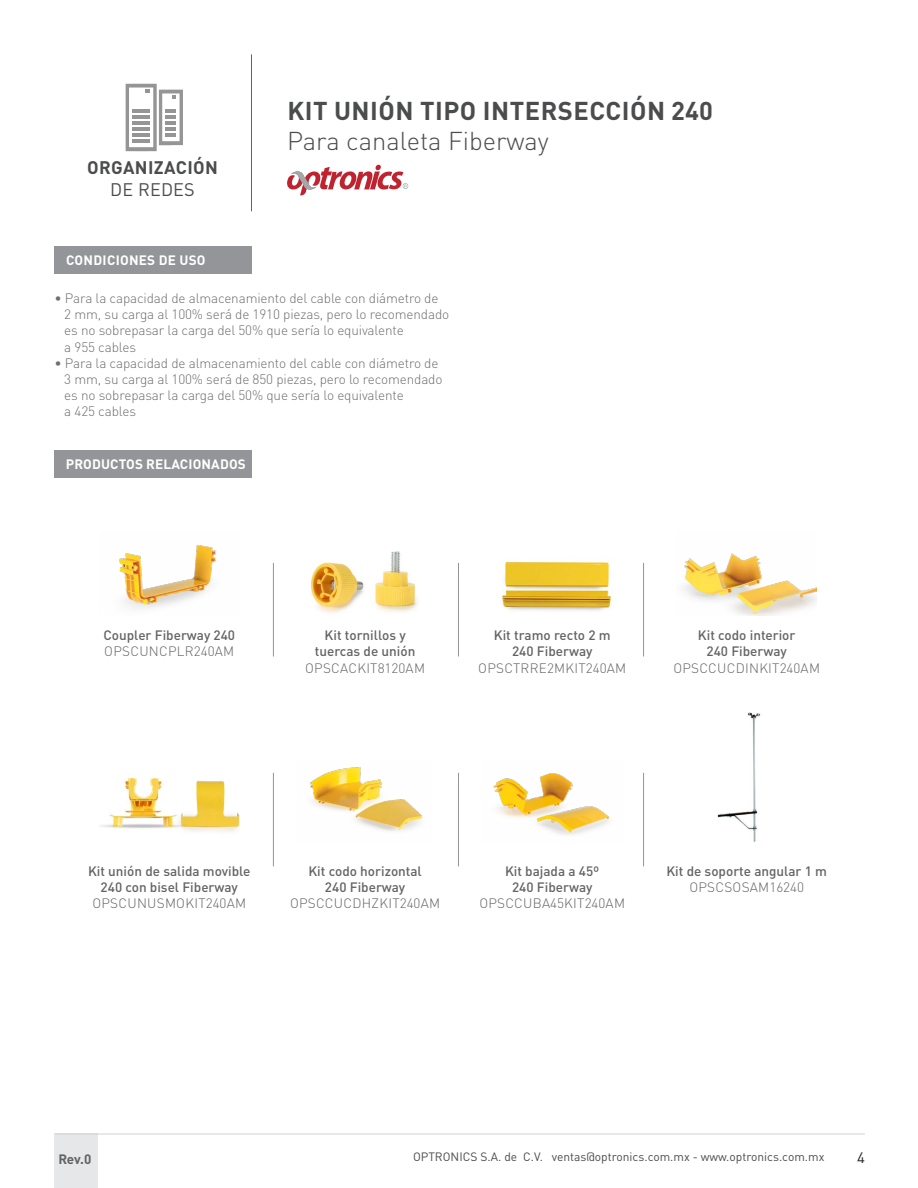
<style>
.page{position:relative;width:918px;height:1188px;background:#fff}
.page>*{position:absolute;margin:0;border:0;box-sizing:border-box;transform-origin:0 0}
.t1{font:700 25.5px "DIN Pro";letter-spacing:.02em;color:#4b4c4d}
.t2{font:300 25.5px "DIN Pro";color:#4b4c4d}
.t3{font:700 18px "DIN Pro";letter-spacing:.02em;color:#4b4c4d}
.t4{font:18px "DIN Pro";letter-spacing:.01em;color:#4b4c4d}
.t5{font:15px "DIN Pro";color:#231f20}
.t6{font:300 13.5px/16.2px "DIN Pro";letter-spacing:-.01em;color:#6c6d70}
.t7{font:500 13.5px/16.2px "DIN Pro";color:#636366;text-align:center}
.t8{font:300 13.5px "DIN Pro";letter-spacing:.02em;color:#636366}
.t9{font:700 13.5px "DIN Pro";letter-spacing:.01em;color:#fff}
.t10{font:700 13.5px "DIN Pro";color:#636366}
.t11{font:12px "DIN Pro";color:#4b4c4d}
</style>
<div class="page">
<div style="left:54px;top:1134px;width:44px;height:54px;background:#e6e7e9"></div>
<hr style="left:55px;top:1134px;width:810px;height:1px;background:#d1d2d4">
<hr style="left:251px;top:54px;width:1px;height:157px;background:#636366">
<svg style="left:287px;top:165px;width:121px;height:30px"></svg>
<svg style="left:126px;top:84px;width:57px;height:67px"></svg>
<div style="left:54px;top:247px;width:198px;height:27px;background:#939598"></div>
<img style="left:502px;top:561px;width:110px;height:50px">
<div style="left:54px;top:450px;width:198px;height:27px;background:#939598"></div>
<hr style="left:273px;top:563px;width:1px;height:93px;background:#939598">
<hr style="left:273px;top:773px;width:1px;height:93px;background:#939598">
<hr style="left:458px;top:563px;width:1px;height:93px;background:#939598">
<hr style="left:458px;top:773px;width:1px;height:93px;background:#939598">
<hr style="left:643px;top:563px;width:1px;height:93px;background:#939598">
<hr style="left:643px;top:773px;width:1px;height:93px;background:#939598">
<img style="left:493px;top:773px;width:117px;height:62px">
<img style="left:100px;top:777px;width:139px;height:55px">
<img style="left:684px;top:553px;width:133px;height:63px">
<img style="left:717px;top:712px;width:44px;height:130px">
<img style="left:398px;top:551px;width:19px;height:62px">
<img style="left:309px;top:767px;width:114px;height:65px">
<img style="left:310px;top:551px;width:88px;height:62px">
<img style="left:119px;top:545px;width:98px;height:64px">
<h2 class="t3" style="left:87px;top:153px;width:132px">ORGANIZACIÓN</h2>
<h2 class="t4" style="left:110px;top:177px;width:86px">DE REDES</h2>
<p class="t9" style="left:66px;top:249px;width:141px">CONDICIONES DE USO</p>
<h1 class="t1" style="left:287px;top:89px;width:427px">KIT UNIÓN TIPO INTERSECCIÓN 240</h1>
<h1 class="t2" style="left:287px;top:121px;width:263px">Para canaleta Fiberway</h1>
<p class="t6" style="left:64px;top:289px;width:387px;text-indent:-10px">• Para la capacidad de almacenamiento del cable con diámetro de<br>2 mm, su carga al 100% será de 1910 piezas, pero lo recomendado es no sobrepasar la carga del 50% que sería lo equivalente<br>a 955 cables</p>
<p class="t6" style="left:64px;top:354px;width:380px;text-indent:-10px">• Para la capacidad de almacenamiento del cable con diámetro de 3 mm, su carga al 100% será de 850 piezas, pero lo recomendado es no sobrepasar la carga del 50% que sería lo equivalente<br>a 425 cables</p>
<p class="t9" style="left:66px;top:453px;width:182px">PRODUCTOS RELACIONADOS</p>
<p class="t7" style="left:103px;top:626px;width:133px">Coupler Fiberway 240</p>
<p class="t8" style="left:104px;top:641px;width:131px">OPSCUNCPLR240AM</p>
<p class="t7" style="left:315px;top:626px;width:102px">Kit tornillos y tuercas de unión</p>
<p class="t8" style="left:305px;top:657px;width:121px">OPSCACKIT8120AM</p>
<p class="t7" style="left:494px;top:626px;width:118px">Kit tramo recto 2 m<br>240 Fiberway</p>
<p class="t8" style="left:478px;top:657px;width:149px">OPSCTRRE2MKIT240AM</p>
<p class="t7" style="left:698px;top:626px;width:99px">Kit codo interior<br>240 Fiberway</p>
<p class="t8" style="left:673px;top:657px;width:148px">OPSCCUCDINKIT240AM</p>
<p class="t7" style="left:88px;top:862px;width:164px">Kit unión de salida movible<br>240 con bisel Fiberway</p>
<p class="t8" style="left:92px;top:893px;width:155px">OPSCUNUSMOKIT240AM</p>
<p class="t7" style="left:308px;top:862px;width:115px">Kit codo horizontal<br>240 Fiberway</p>
<p class="t8" style="left:290px;top:893px;width:152px">OPSCCUCDHZKIT240AM</p>
<p class="t7" style="left:505px;top:862px;width:96px">Kit bajada a 45º<br>240 Fiberway</p>
<p class="t8" style="left:479px;top:893px;width:147px">OPSCCUBA45KIT240AM</p>
<p class="t7" style="left:666px;top:862px;width:162px">Kit de soporte angular 1 m</p>
<p class="t8" style="left:689px;top:877px;width:116px">OPSCSOSAM16240</p>
<p class="t10" style="left:58px;top:1148px;width:34px">Rev.0</p>
<p class="t11" style="left:413px;top:1149px;width:413px">OPTRONICS S.A. de C.V. ventas@optronics.com.mx - www.optronics.com.mx</p>
<p class="t5" style="left:857px;top:1148px;width:9px">4</p>
</div>
